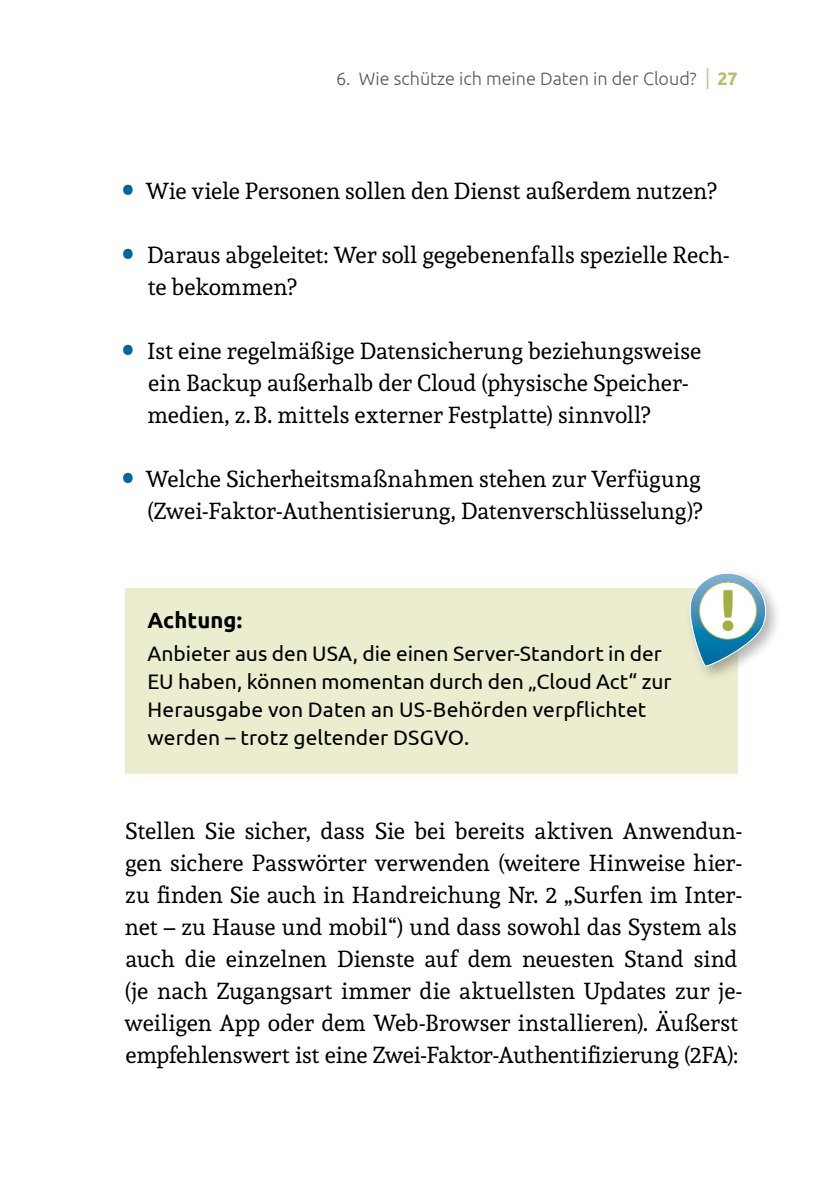
<style>
.page{position:relative;width:840px;height:1191px;background:#fff}
.page>*{position:absolute;margin:0;border:0;box-sizing:border-box;transform-origin:0 0}
.t1{font:23px/32px "Andada";color:#000}
.t2{font:700 22px "Ubuntu";letter-spacing:.005em;color:#000}
.t3{font:21px/28px "Ubuntu";color:#000}
.t4{font:300 18px "Ubuntu";color:#58585a}
.s1{font-size:22px;color:#bfc57b}
.s2{font-weight:700;color:#b6bd67}
.s3{font-weight:700;font-size:50px;color:#00689f}
</style>
<div class="page">
<div style="left:125px;top:588px;width:612px;height:185px;background:#ebedce"></div>
<div style="left:684px;top:567px;width:98px;height:116px;background:#000;opacity:.3"></div>
<svg style="left:684px;top:568px;width:86px;height:99px"></svg>
<p class="t4" style="left:336px;top:68px;width:403px">6. Wie schütze ich meine Daten in der Cloud? <span class="s1">|</span> <span class="s2">27</span></p>
<p class="t1" style="left:122px;top:174px;width:595px"><span class="s3">•</span> Wie viele Personen sollen den Dienst außerdem nutzen?</p>
<p class="t1" style="left:148px;top:238px;width:583px;text-indent:-26px"><span class="s3">•</span> Daraus abgeleitet: Wer soll gegebenenfalls spezielle Rech&shy;te bekommen?</p>
<p class="t1" style="left:147px;top:334px;width:554px;text-indent:-25px"><span class="s3">•</span> Ist eine regelmäßige Datensicherung beziehungsweise ein Backup außerhalb der Cloud (physische Speicher&shy;medien, z.B. mittels externer Festplatte) sinnvoll?</p>
<p class="t1" style="left:122px;top:462px;width:581px;text-align:right"><span class="s3">•</span> Welche Sicherheitsmaßnahmen stehen zur Verfügung (Zwei-Faktor-Authentisierung, Datenverschlüsselung)?</p>
<p class="t2" style="left:147px;top:606px;width:96px">Achtung:</p>
<p class="t3" style="left:147px;top:639px;width:525px">Anbieter aus den USA, die einen Server-Standort in der EU haben, können momentan durch den „Cloud Act“ zur Herausgabe von Daten an US-Behörden verpflichtet werden – trotz geltender DSGVO.</p>
<p class="t1" style="left:124px;top:814px;width:619px">Stellen Sie sicher, dass Sie bei bereits aktiven Anwendun&shy;gen sichere Passwörter verwenden (weitere Hinweise hier&shy;zu finden Sie auch in Handreichung Nr. 2 „Surfen im Inter&shy;net – zu Hause und mobil“) und dass sowohl das System als auch die einzelnen Dienste auf dem neuesten Stand sind (je nach Zugangsart immer die aktuellsten Updates zur je&shy;weiligen App oder dem Web-Browser installieren). Äußerst empfehlenswert ist eine Zwei-Faktor-Authentifizierung (2FA):</p>
</div>
